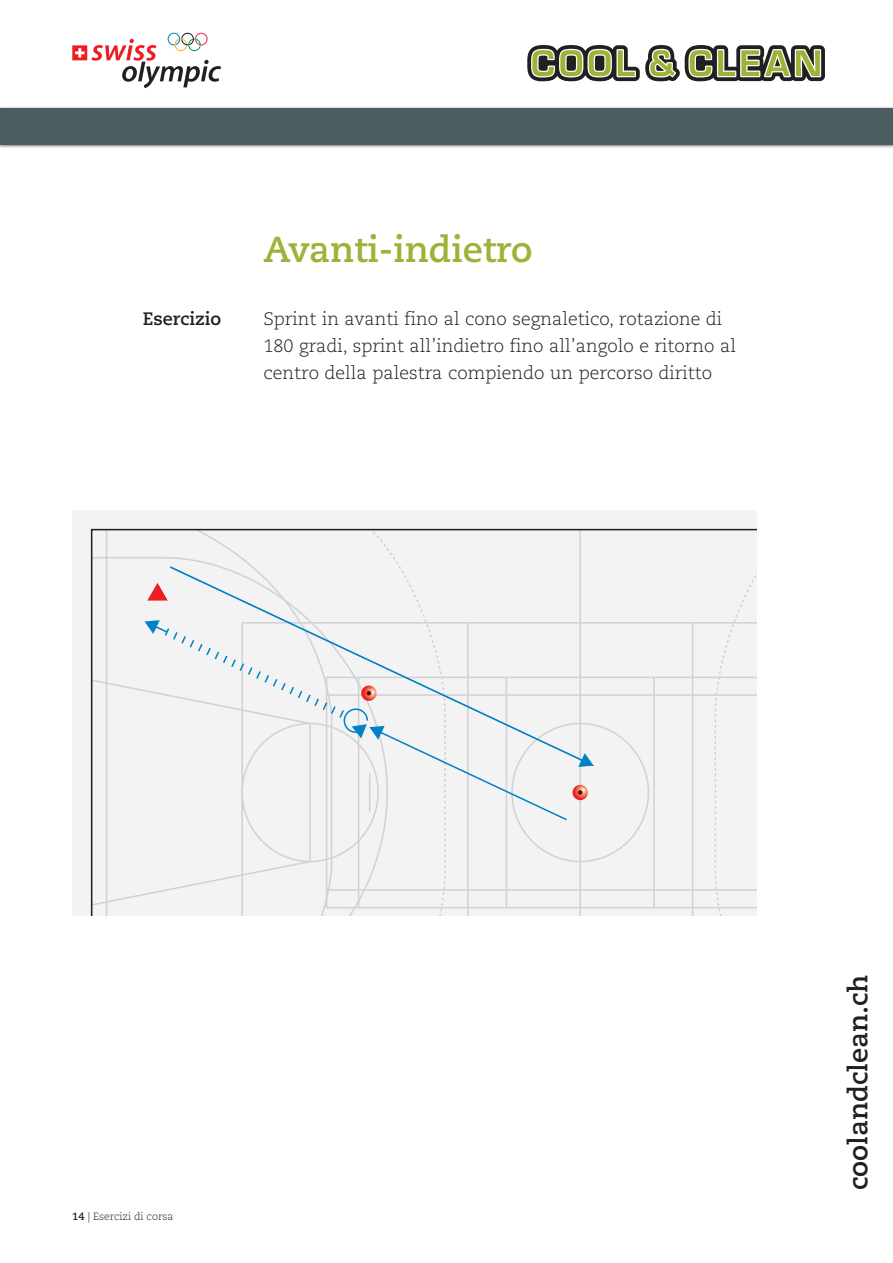
<style>
.page{position:relative;width:893px;height:1263px;background:#fff}
.page>*{position:absolute;margin:0;border:0;box-sizing:border-box;transform-origin:0 0}
.t1{font:700 36px "Caecilia";color:#9eb23a}
.t2{font:700 27px "Caecilia";color:#231f20}
.t3{font:300 18px/27px "Caecilia";color:#231f20}
.t4{font:700 18px "Caecilia";color:#231f20}
.t5{font:300 10.5px "Caecilia";color:#231f20}
.s1{font-weight:700}
</style>
<div class="page">
<div style="left:0;top:107px;width:893px;height:42px;background:#231f20;opacity:.7"></div>
<div style="left:0;top:108px;width:893px;height:37px;background:#4c5d61"></div>
<div style="left:72px;top:510px;width:684px;height:405px;background:#f4f3f3"></div>
<svg style="left:650px;top:528px;width:106px;height:387px"></svg>
<svg style="left:90px;top:528px;width:560px;height:387px"></svg>
<svg style="left:527px;top:45px;width:298px;height:36px"></svg>
<svg style="left:72px;top:33px;width:149px;height:55px"></svg>
<h1 class="t1" style="left:264px;top:228px;width:270px">Avanti-indietro</h1>
<p class="t4" style="left:143px;top:308px;width:80px">Esercizio</p>
<p class="t3" style="left:264px;top:306px;width:474px">Sprint in avanti fino al cono segnaletico, rotazione di<br>180 gradi, sprint all’indietro fino all’angolo e ritorno al centro della palestra compiendo un percorso diritto</p>
<p class="t5" style="left:72px;top:1211px;width:103px"><span class="s1">14</span> | Esercizi di corsa</p>
<h2 class="t2" style="left:842px;top:1190px;width:217px;rotate:-90deg">coolandclean.ch</h2>
</div>
